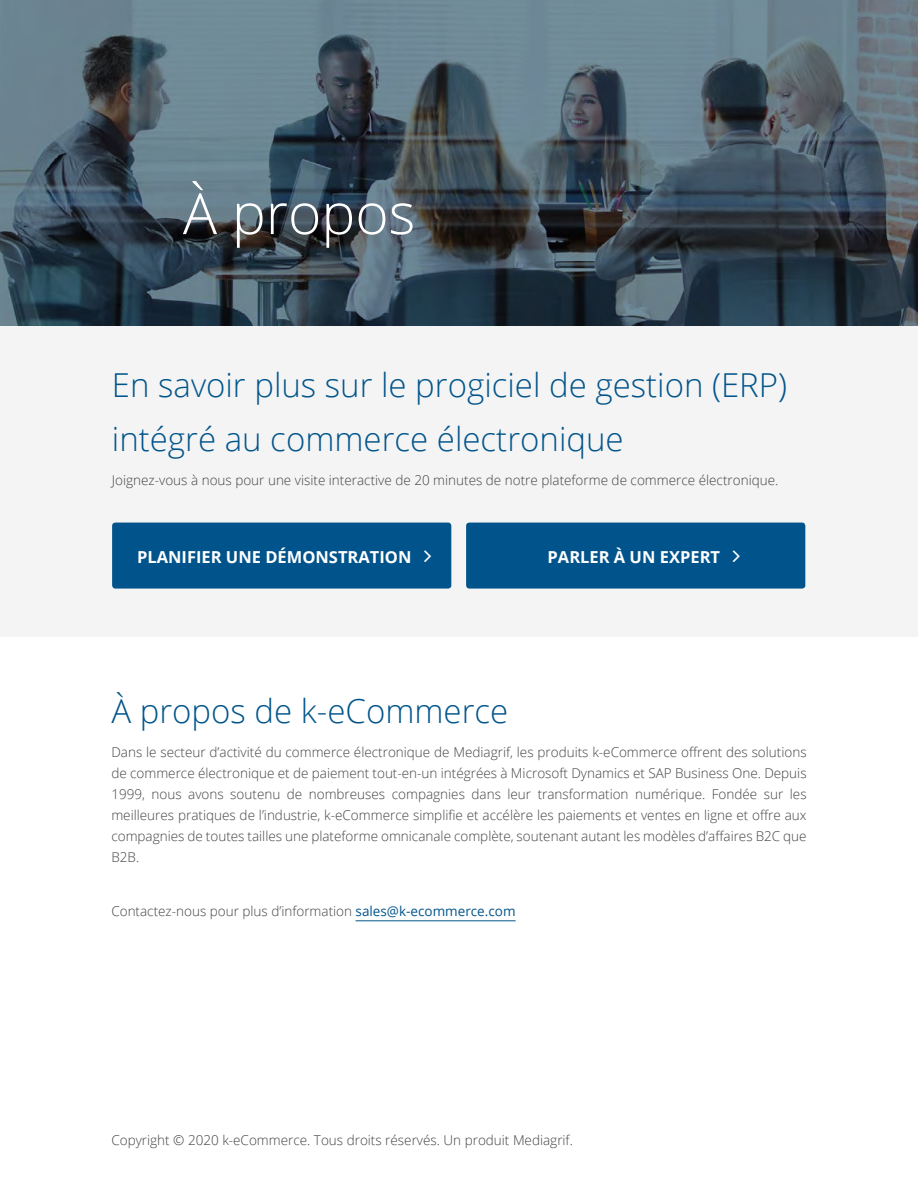
<style>
.page{position:relative;width:918px;height:1188px;background:#fff}
.page>*{position:absolute;margin:0;border:0;box-sizing:border-box;transform-origin:0 0}
.t1{font:300 57px "Open Sans";color:#fff}
.t2{font:300 33px/54px "Open Sans";color:#02558b}
.t3{font:700 16.5px "Open Sans";color:#fff}
.t4{font:300 13.5px/21px "Open Sans";color:#424242;text-align:justify}
.s1{font-weight:400;color:#02558b}
</style>
<div class="page">
<svg style="left:0;top:0;width:918px;height:326px;background:#4a5c67"></svg>
<div style="left:0;top:326px;width:917px;height:310px;background:#f4f4f4"></div>
<div style="left:466px;top:523px;width:339px;height:66px;background:#00538b;border-radius:3px"></div>
<div style="left:112px;top:523px;width:339px;height:66px;background:#00538b;border-radius:3px"></div>
<hr style="left:356px;top:920px;width:160px;height:1px;background:#02558b">
<h1 class="t1" style="left:183px;top:174px;width:234px">À propos</h1>
<h2 class="t2" style="left:112px;top:357px;width:677px">En savoir plus sur le progiciel de gestion (ERP) intégré au commerce électronique</h2>
<p class="t4" style="left:112px;top:470px;width:668px">Joignez-vous à nous pour une visite interactive de 20 minutes de notre plateforme de commerce électronique.</p>
<p class="t3" style="left:137px;top:545px;width:276px">PLANIFIER UNE DÉMONSTRATION</p>
<p class="t3" style="left:548px;top:545px;width:174px">PARLER À UN EXPERT</p>
<h2 class="t2" style="left:111px;top:683px;width:399px">À propos de k-eCommerce</h2>
<p class="t4" style="left:111px;top:742px;width:697px">Dans le secteur d’activité du commerce électronique de Mediagrif, les produits k-eCommerce offrent des solutions de commerce électronique et de paiement tout-en-un intégrées à Microsoft Dynamics et SAP Business One. Depuis 1999, nous avons soutenu de nombreuses compagnies dans leur transformation numérique. Fondée sur les meilleures pratiques de l’industrie, k-eCommerce simplifie et accélère les paiements et ventes en ligne et offre aux compagnies de toutes tailles une plateforme omnicanale complète, soutenant autant les modèles d’affaires B2C que B2B.</p>
<p class="t4" style="left:111px;top:901px;width:406px">Contactez-nous pour plus d’information <span class="s1">sales@k-ecommerce.com</span></p>
<p class="t4" style="left:111px;top:1129px;width:463px">Copyright © 2020 k-eCommerce. Tous droits réservés. Un produit Mediagrif.</p>
</div>
